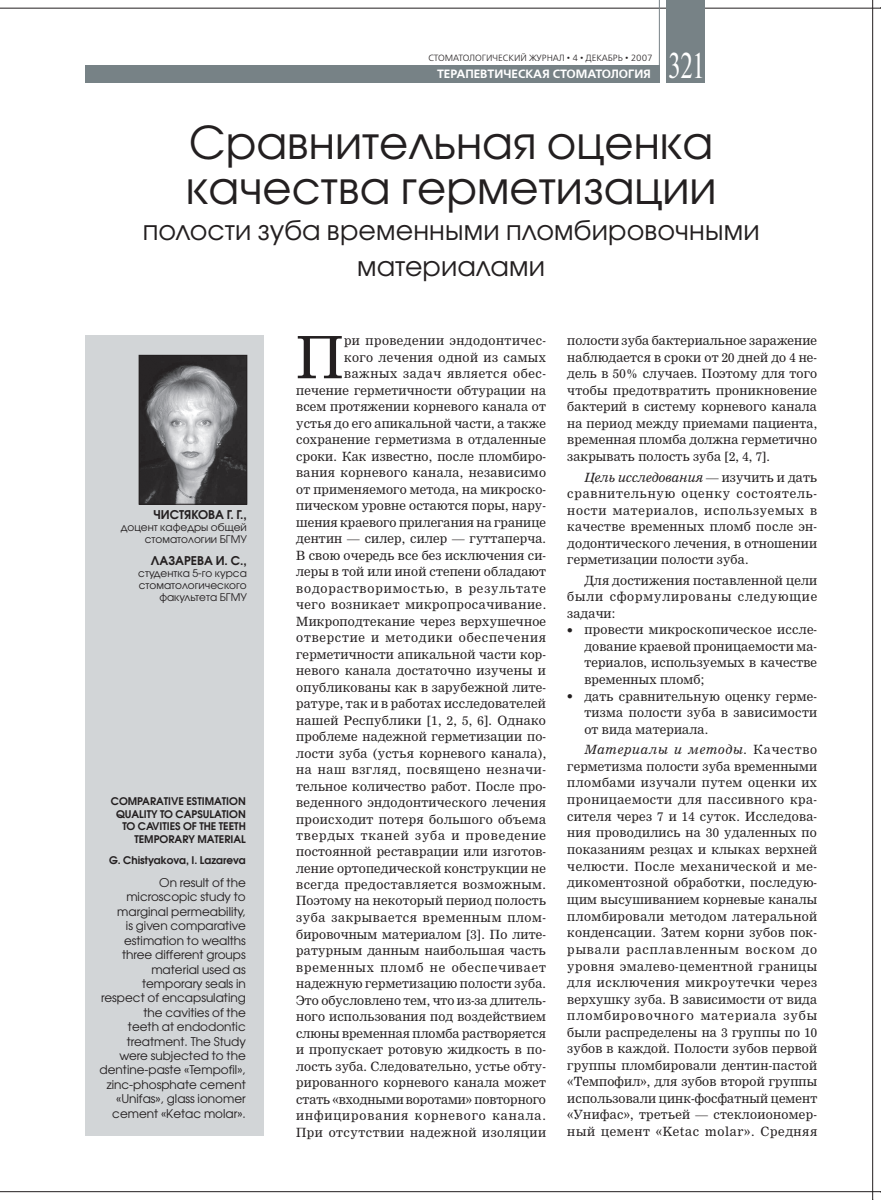
<style>
.page{position:relative;width:881px;height:1200px;background:#fff}
.page>*{position:absolute;margin:0;border:0;box-sizing:border-box;transform-origin:0 0}
.t1{font:57.15px "Nimrod Cyr";color:#231f20}
.t2{font:45px/45px "Avant Garde Gothic C";color:#231f20}
.t3{font:36px "Newton C";color:#fff;scale:.7 1}
.t4{font:27px/36px "Avant Garde Gothic C";letter-spacing:.005em;color:#231f20;text-align:center}
.t5{font:12.45px/16.5px "Nimrod Cyr";letter-spacing:.015em;color:#231f20;text-align:justify}
.t6{font:12.45px "Nimrod Cyr MT Inclined";letter-spacing:.015em;color:#231f20}
.t7{font:12.45px "Nimrod Cyr MT Inclined";letter-spacing:.065em;color:#231f20}
.t8{font:12px/14.4px "Avant Garde Gothic C";color:#231f20;text-align:right}
.t9{font:600 12px "Avant Garde Gothic C";color:#231f20}
.t10{font:700 12px "Free Set C";color:#fff}
.t11{font:600 10.5px/12.6px "Avant Garde Gothic C";color:#231f20;text-align:right}
.t12{font:10.5px/12px "Avant Garde Gothic C";color:#231f20;text-align:right}
.t13{font:9px "Free Set C";color:#231f20}
.s1{font-family:"Nimrod Cyr"}
</style>
<div class="page">
<hr style="left:0;top:8px;width:880px;height:1px;background:#231f20">
<hr style="left:0;top:1190px;width:880px;height:1px;background:#231f20">
<hr style="left:872px;top:0;width:1px;height:1199px;background:#231f20">
<div style="left:666px;top:0;width:38px;height:83px;background:#778286"></div>
<hr style="left:658px;top:0;width:1px;height:83px;background:#778286">
<div style="left:85px;top:65px;width:574px;height:18px;background:#778286"></div>
<div style="left:85px;top:335px;width:178px;height:800px;background:#d2d5d7"></div>
<img style="left:141px;top:357px;width:104px;height:145px">
<div style="left:139px;top:355px;width:108px;height:149px;border:1px solid #231f20"></div>
<p class="t13" style="left:428px;top:52px;width:226px">стоматологический журнал • 4 • декабрь • 2007</p>
<h3 class="t3" style="left:667px;top:46px;width:54px">321</h3>
<p class="t10" style="left:437px;top:67px;width:215px">терапевтическая стоматология</p>
<h2 class="t2" style="left:186px;top:120px;width:532px">Сравнительная оценка качества герметизации</h2>
<h3 class="t4" style="left:143px;top:212px;width:618px">полости зуба временными пломбировочными материалами</h3>
<p class="t9" style="left:153px;top:507px;width:95px">ЧИСТЯКОВА Г. Г.,</p>
<p class="t12" style="left:121px;top:521px;width:127px">доцент кафедры общей стоматологии БГМУ</p>
<p class="t9" style="left:151px;top:553px;width:97px">ЛАЗАРЕВА И. С.,</p>
<p class="t12" style="left:138px;top:567px;width:110px">студентка 5-го курса стоматологического факультета БГМУ</p>
<p class="t11" style="left:111px;top:794px;width:136px">COMPARATIVE ESTIMATION<br>QUALITY TO CAPSULATION<br>TO CAVITIES OF THE TEETH<br>TEMPORARY MATERIAL</p>
<p class="t11" style="left:109px;top:853px;width:138px">G. CHISTYAKOVA, I. LAZAREVA</p>
<p class="t8" style="left:99px;top:875px;width:148px">On result of the microscopic study to marginal permeability,<br>is given comparative estimation to wealths three different groups material used as temporary seals in respect of encapsulating the cavities of the<br>teeth at endodontic treatment. The Study were subjected to the dentine-paste «Tempofil», zinc-phosphate cement «Unifas», glass ionomer cement «Ketac molar».</p>
<h1 class="t1" style="left:296px;top:322px;width:48px">П</h1>
<p class="t5" style="left:296px;top:332px;width:251px;text-align:right">ри проведении эндодонтичес-<br>кого лечения одной из самых важных задач является обес&shy;печение герметичности обтурации на всем протяжении корневого канала от устья до его апикальной части, а также сохранение герметизма в отдаленные сроки. Как известно, после пломбиро&shy;вания корневого канала, независимо от применяемого метода, на микроско&shy;пическом уровне остаются поры, нару&shy;шения краевого прилегания на границе дентин — силер, силер — гуттаперча.<br>В свою очередь все без исключения си&shy;леры в той или иной степени обладают водорастворимостью, в результате чего возникает микропросачивание.<br>Микроподтекание через верхушечное отверстие и методики обеспечения герметичности апикальной части кор&shy;невого канала достаточно изучены и опубликованы как в зарубежной лите&shy;ратуре, так и в работах исследователей нашей Республики [1, 2, 5, 6]. Однако проблеме надежной герметизации по&shy;лости зуба (устья корневого канала), на наш взгляд, посвящено незначи&shy;тельное количество работ. После про&shy;веденного эндодонтического лечения происходит потеря большого объема твердых тканей зуба и проведение постоянной реставрации или изготов&shy;ление ортопедической конструкции не всегда предоставляется возможным.<br>Поэтому на некоторый период полость зуба закрывается временным плом&shy;бировочным материалом [3]. По лите&shy;ратурным данным наибольшая часть временных пломб не обеспечивает надежную герметизацию полости зуба.<br>Это обусловлено тем, что из-за длитель&shy;ного использования под воздействием слюны временная пломба растворяется и пропускает ротовую жидкость в по&shy;лость зуба. Следовательно, устье обту&shy;рированного корневого канала может стать «входными воротами» повторного инфицирования корневого канала.<br>При отсутствии надежной изоляции</p>
<p class="t5" style="left:567px;top:332px;width:251px">полости зуба бактериальное заражение наблюдается в сроки от 20 дней до 4 не&shy;дель в 50% случаев. Поэтому для того чтобы предотвратить проникновение бактерий в систему корневого канала на период между приемами пациента, временная пломба должна герметично закрывать полость зуба [2, 4, 7].</p>
<p class="t6" style="left:584px;top:469px;width:234px">Цель исследования <span class="s1">— изучить и дать</span></p>
<p class="t5" style="left:567px;top:485px;width:251px">сравнительную оценку состоятель&shy;ности материалов, используемых в качестве временных пломб после эн&shy;додонтического лечения, в отношении герметизации полости зуба.</p>
<p class="t5" style="left:567px;top:572px;width:251px;text-indent:17px">Для достижения поставленной цели были сформулированы следующие задачи:</p>
<p class="t5" style="left:584px;top:621px;width:234px;text-indent:-17px">● провести микроскопическое иссле&shy;дование краевой проницаемости ма&shy;териалов, используемых в качестве временных пломб;</p>
<p class="t5" style="left:584px;top:687px;width:234px;text-indent:-17px">● дать сравнительную оценку герме&shy;тизма полости зуба в зависимости от вида материала.</p>
<p class="t7" style="left:584px;top:742px;width:234px">Материалы и методы. <span class="s1">Качество</span></p>
<p class="t5" style="left:567px;top:757px;width:251px">герметизма полости зуба временными пломбами изучали путем оценки их проницаемости для пассивного кра&shy;сителя через 7 и 14 суток. Исследова&shy;ния проводились на 30 удаленных по показаниям резцах и клыках верхней челюсти. После механической и ме&shy;дикоментозной обработки, последую&shy;щим высушиванием корневые каналы пломбировали методом латеральной конденсации. Затем корни зубов пок&shy;рывали расплавленным воском до уровня эмалево-цементной границы для исключения микроутечки через верхушку зуба. В зависимости от вида пломбировочного материала зубы были распределены на 3 группы по 10 зубов в каждой. Полости зубов первой группы пломбировали дентин-пастой «Темпофил», для зубов второй группы использовали цинк-фосфатный цемент «Унифас», третьей — стеклоиономер&shy;ный цемент «Ketac molar». Средняя</p>
</div>
